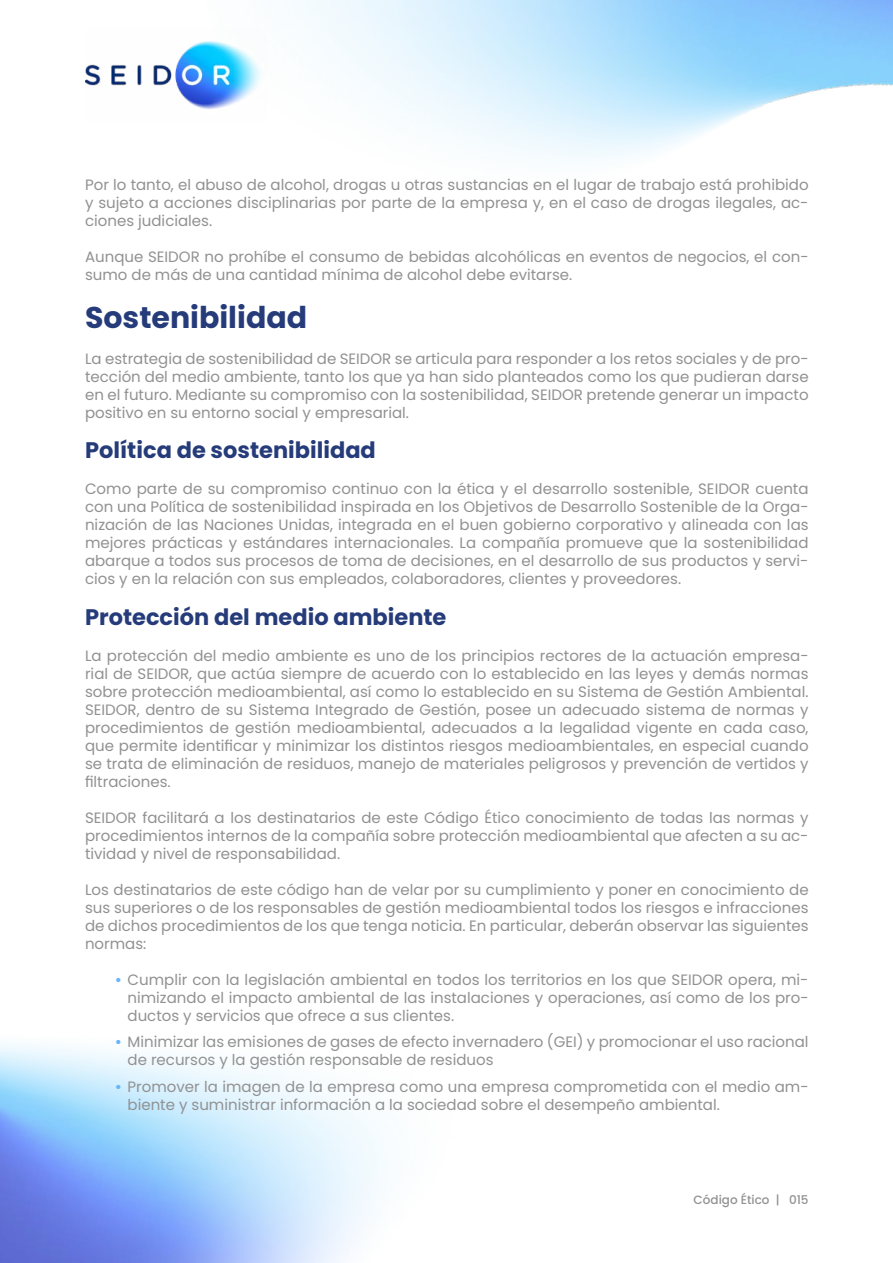
<style>
.page{position:relative;width:893px;height:1263px;background:#fff}
.page>*{position:absolute;margin:0;border:0;box-sizing:border-box;transform-origin:0 0}
.t1{font:700 30px "Poppins";color:#263c7a}
.t2{font:700 22.5px "Poppins";color:#263c7a}
.t3{font:15px/18px "Poppins";color:#919191;text-align:justify}
.t4{font:500 12px "Poppins";color:#919191}
.s1{font-weight:600;color:#66b6ff}
</style>
<div class="page">
<img style="left:0;top:1043px;width:381px;height:220px">
<img style="left:85px;top:29px;width:181px;height:81px">
<p class="t3" style="left:85px;top:176px;width:725px">Por lo tanto, el abuso de alcohol, drogas u otras sustancias en el lugar de trabajo está prohibido y sujeto a acciones disciplinarias por parte de la empresa y, en el caso de drogas ilegales, ac&shy;ciones judiciales.</p>
<p class="t3" style="left:85px;top:248px;width:725px">Aunque SEIDOR no prohíbe el consumo de bebidas alcohólicas en eventos de negocios, el con&shy;sumo de más de una cantidad mínima de alcohol debe evitarse.</p>
<h1 class="t1" style="left:85px;top:300px;width:224px">Sostenibilidad</h1>
<p class="t3" style="left:85px;top:350px;width:725px">La estrategia de sostenibilidad de SEIDOR se articula para responder a los retos sociales y de pro&shy;tección del medio ambiente, tanto los que ya han sido planteados como los que pudieran darse en el futuro. Mediante su compromiso con la sostenibilidad, SEIDOR pretende generar un impacto positivo en su entorno social y empresarial.</p>
<h2 class="t2" style="left:85px;top:437px;width:292px">Política de sostenibilidad</h2>
<p class="t3" style="left:85px;top:480px;width:725px">Como parte de su compromiso continuo con la ética y el desarrollo sostenible, SEIDOR cuenta con una Política de sostenibilidad inspirada en los Objetivos de Desarrollo Sostenible de la Orga&shy;nización de las Naciones Unidas, integrada en el buen gobierno corporativo y alineada con las mejores prácticas y estándares internacionales. La compañía promueve que la sostenibilidad abarque a todos sus procesos de toma de decisiones, en el desarrollo de sus productos y servi&shy;cios y en la relación con sus empleados, colaboradores, clientes y proveedores.</p>
<h2 class="t2" style="left:85px;top:604px;width:363px">Protección del medio ambiente</h2>
<p class="t3" style="left:85px;top:647px;width:725px">La protección del medio ambiente es uno de los principios rectores de la actuación empresa&shy;rial de SEIDOR, que actúa siempre de acuerdo con lo establecido en las leyes y demás normas sobre protección medioambiental, así como lo establecido en su Sistema de Gestión Ambiental.<br>SEIDOR, dentro de su Sistema Integrado de Gestión, posee un adecuado sistema de normas y procedimientos de gestión medioambiental, adecuados a la legalidad vigente en cada caso, que permite identificar y minimizar los distintos riesgos medioambientales, en especial cuando se trata de eliminación de residuos, manejo de materiales peligrosos y prevención de vertidos y filtraciones.</p>
<p class="t3" style="left:85px;top:809px;width:725px">SEIDOR facilitará a los destinatarios de este Código Ético conocimiento de todas las normas y procedimientos internos de la compañía sobre protección medioambiental que afecten a su ac&shy;tividad y nivel de responsabilidad.</p>
<p class="t3" style="left:85px;top:881px;width:725px">Los destinatarios de este código han de velar por su cumplimiento y poner en conocimiento de sus superiores o de los responsables de gestión medioambiental todos los riesgos e infracciones de dichos procedimientos de los que tenga noticia. En particular, deberán observar las siguientes normas:</p>
<p class="t3" style="left:128px;top:971px;width:682px;text-indent:-13px"><span class="s1">•</span> Cumplir con la legislación ambiental en todos los territorios en los que SEIDOR opera, mi&shy;nimizando el impacto ambiental de las instalaciones y operaciones, así como de los pro&shy;ductos y servicios que ofrece a sus clientes.</p>
<p class="t3" style="left:128px;top:1033px;width:683px;text-indent:-13px"><span class="s1">•</span> Minimizar las emisiones de gases de efecto invernadero (GEI) y promocionar el uso racional de recursos y la gestión responsable de residuos</p>
<p class="t3" style="left:128px;top:1078px;width:682px;text-indent:-13px"><span class="s1">•</span> Promover la imagen de la empresa como una empresa comprometida con el medio am&shy;biente y suministrar información a la sociedad sobre el desempeño ambiental.</p>
<p class="t4" style="left:694px;top:1193px;width:116px">Código Ético | 015</p>
</div>
